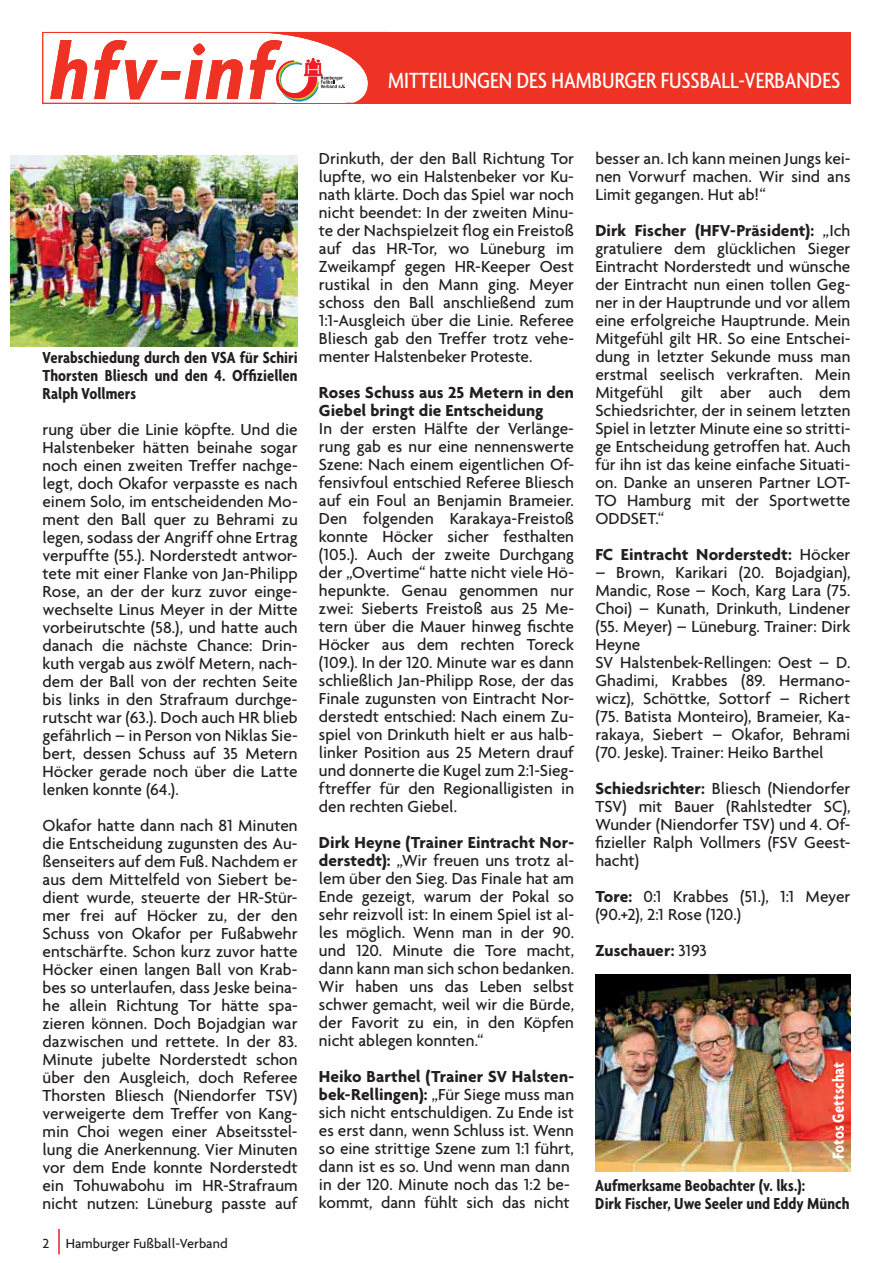
<style>
.page{position:relative;width:893px;height:1263px;background:#fff}
.page>*{position:absolute;margin:0;border:0;box-sizing:border-box;transform-origin:0 0}
.t1{font:italic 700 condensed 85.8px "Agenda";letter-spacing:.04em;color:#ee3224}
.t2{font:500 condensed 23.85px "Agenda";color:#fff}
.t3{font:500 17.25px/18px "Agenda";color:#231f20;text-align:justify}
.t4{font:700 condensed 17.25px/18px "Agenda";color:#231f20}
.t5{font:700 17.25px/18px "Agenda";letter-spacing:.005em;color:#231f20}
.t6{font:700 condensed 17.25px "Agenda";letter-spacing:-.005em;color:#fff}
.t7{font:500 14.25px "Agenda";color:#231f20}
.s1{font-weight:700}
.s2{font-weight:500}
</style>
<div class="page">
<hr style="left:58px;top:1229px;width:2px;height:25px;background:#e81d30">
<div style="left:42px;top:32px;width:346px;height:72px;border:1px solid #ee3224"></div>
<div style="left:388px;top:32px;width:462px;height:72px;background:#ee3224"></div>
<svg style="left:248px;top:32px;width:140px;height:72px"></svg>
<img style="left:595px;top:975px;width:255px;height:197px">
<img style="left:11px;top:155px;width:287px;height:192px">
<h1 class="t1" style="left:51px;top:25px;width:224px">hfv-inf</h1>
<p class="t4" style="left:43px;top:351px;width:257px;text-align:justify">Verabschiedung durch den VSA für Schiri Thorsten Bliesch und den 4. Offiziellen Ralph Vollmers</p>
<p class="t3" style="left:43px;top:421px;width:257px">rung über die Linie köpfte. Und die Halstenbeker hätten beinahe sogar noch einen zweiten Treffer nachge&shy;legt, doch Okafor verpasste es nach einem Solo, im entscheidenden Mo&shy;ment den Ball quer zu Behrami zu legen, sodass der Angriff ohne Ertrag verpuffte (55.). Norderstedt antwor&shy;tete mit einer Flanke von Jan-Philipp Rose, an der der kurz zuvor einge&shy;wechselte Linus Meyer in der Mitte vorbeirutschte (58.), und hatte auch danach die nächste Chance: Drin&shy;kuth vergab aus zwölf Metern, nach&shy;dem der Ball von der rechten Seite bis links in den Strafraum durchge&shy;rutscht war (63.). Doch auch HR blieb gefährlich – in Person von Niklas Sie&shy;bert, dessen Schuss auf 35 Metern Höcker gerade noch über die Latte lenken konnte (64.).</p>
<p class="t3" style="left:43px;top:817px;width:257px">Okafor hatte dann nach 81 Minuten die Entscheidung zugunsten des Au&shy;ßenseiters auf dem Fuß. Nachdem er aus dem Mittelfeld von Siebert be&shy;dient wurde, steuerte der HR-Stür&shy;mer frei auf Höcker zu, der den Schuss von Okafor per Fußabwehr entschärfte. Schon kurz zuvor hatte Höcker einen langen Ball von Krab&shy;bes so unterlaufen, dass Jeske beina&shy;he allein Richtung Tor hätte spa&shy;zieren können. Doch Bojadgian war dazwischen und rettete. In der 83.<br>Minute jubelte Norderstedt schon über den Ausgleich, doch Referee Thorsten Bliesch (Niendorfer TSV) verweigerte dem Treffer von Kang&shy;min Choi wegen einer Abseitsstel&shy;lung die Anerkennung. Vier Minuten vor dem Ende konnte Norderstedt ein Tohuwabohu im HR-Strafraum nicht nutzen: Lüneburg passte auf</p>
<p class="t7" style="left:43px;top:1238px;width:187px">2 Hamburger Fußball-Verband</p>
<h2 class="t2" style="left:388px;top:72px;width:453px">MITTEILUNGEN DES HAMBURGER FUSSBALL-VERBANDES</h2>
<p class="t3" style="left:319px;top:151px;width:257px">Drinkuth, der den Ball Richtung Tor lupfte, wo ein Halstenbeker vor Ku&shy;nath klärte. Doch das Spiel war noch nicht beendet: In der zweiten Minu&shy;te der Nachspielzeit flog ein Freistoß auf das HR-Tor, wo Lüneburg im Zweikampf gegen HR-Keeper Oest rustikal in den Mann ging. Meyer schoss den Ball anschließend zum 1:1-Ausgleich über die Linie. Referee Bliesch gab den Treffer trotz vehe&shy;menter Halstenbeker Proteste.</p>
<p class="t5" style="left:319px;top:385px;width:257px">Roses Schuss aus 25 Metern in den<br>Giebel bringt die Entscheidung</p>
<p class="t3" style="left:319px;top:421px;width:257px">In der ersten Hälfte der Verlänge&shy;rung gab es nur eine nennenswerte Szene: Nach einem eigentlichen Of&shy;fensivfoul entschied Referee Bliesch auf ein Foul an Benjamin Brameier.<br>Den folgenden Karakaya-Freistoß konnte Höcker sicher festhalten (105.). Auch der zweite Durchgang der „Overtime“ hatte nicht viele Hö&shy;hepunkte. Genau genommen nur zwei: Sieberts Freistoß aus 25 Me&shy;tern über die Mauer hinweg fischte Höcker aus dem rechten Toreck (109.). In der 120. Minute war es dann schließlich Jan-Philipp Rose, der das Finale zugunsten von Eintracht Nor&shy;derstedt entschied: Nach einem Zu&shy;spiel von Drinkuth hielt er aus halb&shy;linker Position aus 25 Metern drauf und donnerte die Kugel zum 2:1-Sieg&shy;ftreffer für den Regionalligisten in den rechten Giebel.</p>
<p class="t3" style="left:319px;top:835px;width:257px"><span class="s1">Dirk Heyne (Trainer Eintracht Nor&shy;derstedt):</span> „Wir freuen uns trotz al&shy;lem über den Sieg. Das Finale hat am Ende gezeigt, warum der Pokal so sehr reizvoll ist: In einem Spiel ist al&shy;les möglich. Wenn man in der 90. und 120. Minute die Tore macht, dann kann man sich schon bedanken.<br>Wir haben uns das Leben selbst schwer gemacht, weil wir die Bürde, der Favorit zu ein, in den Köpfen nicht ablegen konnten.“</p>
<p class="t3" style="left:319px;top:1069px;width:257px;text-align:left"><span class="s1">Heiko Barthel (Trainer SV Halsten&shy;bek-Rellingen):</span> „Für Siege muss man sich nicht entschuldigen. Zu Ende ist es erst dann, wenn Schluss ist. Wenn so eine strittige Szene zum 1:1 führt, dann ist es so. Und wenn man dann in der 120. Minute noch das 1:2 be&shy;kommt, dann fühlt sich das nicht</p>
<p class="t3" style="left:595px;top:151px;width:257px">besser an. Ich kann meinen Jungs kei&shy;nen Vorwurf machen. Wir sind ans Limit gegangen. Hut ab!“</p>
<p class="t3" style="left:595px;top:223px;width:257px"><span class="s1">Dirk Fischer (HFV-Präsident):</span> „Ich gratuliere dem glücklichen Sieger Eintracht Norderstedt und wünsche der Eintracht nun einen tollen Geg&shy;ner in der Hauptrunde und vor allem eine erfolgreiche Hauptrunde. Mein Mitgefühl gilt HR. So eine Entschei&shy;dung in letzter Sekunde muss man erstmal seelisch verkraften. Mein Mitgefühl gilt aber auch dem Schiedsrichter, der in seinem letzten Spiel in letzter Minute eine so stritti&shy;ge Entscheidung getroffen hat. Auch für ihn ist das keine einfache Situati&shy;on. Danke an unseren Partner LOT-TO Hamburg mit der Sportwette ODDSET.“</p>
<p class="t5" style="left:595px;top:547px;width:257px">FC Eintracht Norderstedt: <span class="s2">Höcker</span></p>
<p class="t3" style="left:595px;top:565px;width:257px;text-align:left">– Brown, Karikari (20. Bojadgian),<br>Mandic, Rose – Koch, Karg Lara (75.<br>Choi) – Kunath, Drinkuth, Lindener (55. Meyer) – Lüneburg. Trainer: Dirk<br>Heyne<br>SV Halstenbek-Rellingen: Oest – D.<br>Ghadimi, Krabbes (89. Hermano&shy;wicz), Schöttke, Sottorf – Richert (75. Batista Monteiro), Brameier, Ka&shy;rakaya, Siebert – Okafor, Behrami (70. Jeske). Trainer: Heiko Barthel</p>
<p class="t3" style="left:595px;top:780px;width:257px"><span class="s1">Schiedsrichter:</span> Bliesch (Niendorfer TSV) mit Bauer (Rahlstedter SC), Wunder (Niendorfer TSV) und 4. Of&shy;fizieller Ralph Vollmers (FSV Geest&shy;hacht)</p>
<p class="t3" style="left:595px;top:888px;width:257px"><span class="s1">Tore:</span> 0:1 Krabbes (51.), 1:1 Meyer (90.+2), 2:1 Rose (120.)</p>
<p class="t5" style="left:595px;top:942px;width:113px">Zuschauer: <span class="s2">3193</span></p>
<p class="t6" style="left:833px;top:1159px;width:98px;rotate:-90deg">Fotos Gettschat</p>
<p class="t4" style="left:595px;top:1179px;width:256px">Aufmerksame Beobachter (v. lks.):<br>Dirk Fischer, Uwe Seeler und Eddy Münch</p>
</div>
